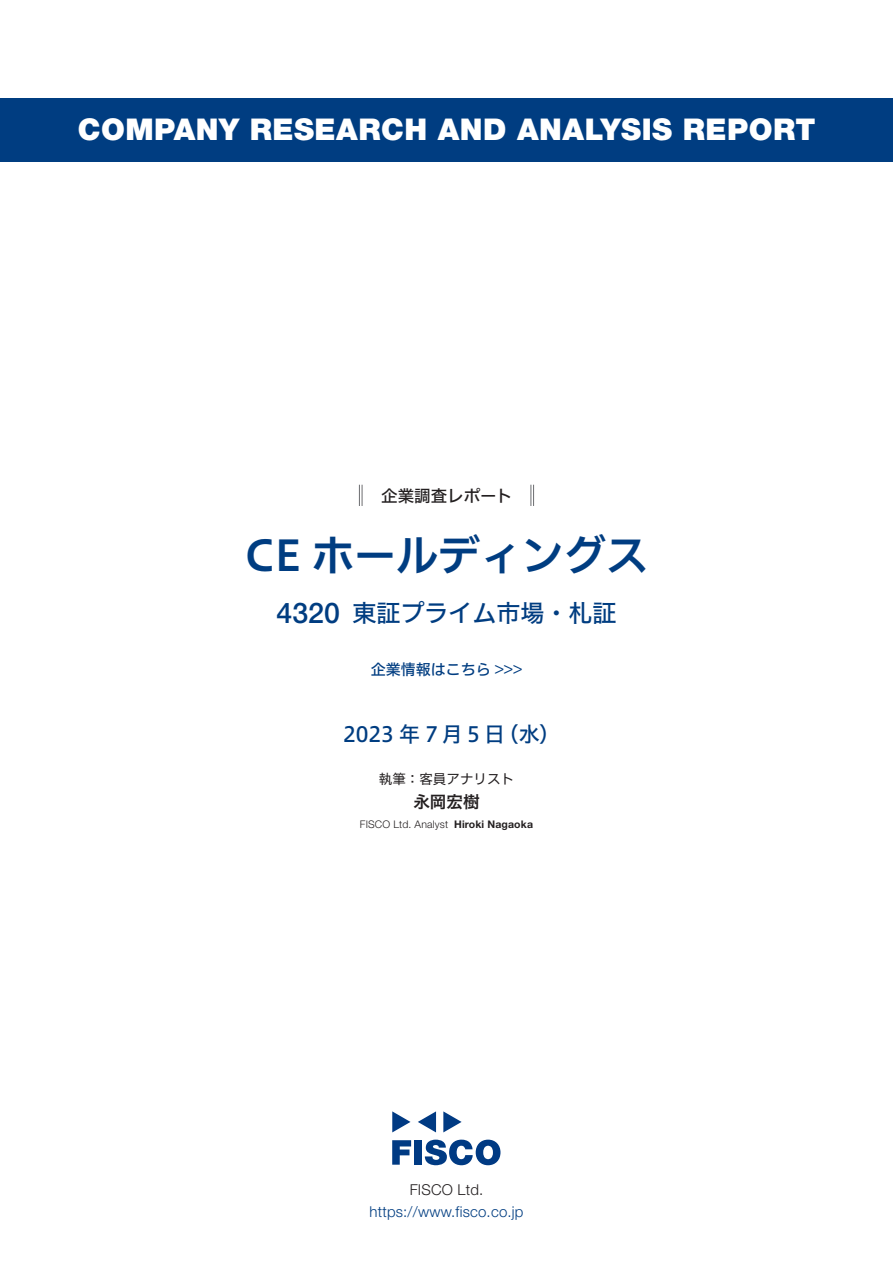
<style>
.page{position:relative;width:893px;height:1263px;background:#fff}
.page>*{position:absolute;margin:0;border:0;box-sizing:border-box;transform-origin:0 0}
.t1{font:42px "Hiragino UD Sans F Std N W6";color:#003d81}
.t2{font:900 30px "Helvetica Neue LT Std";letter-spacing:.015em;color:#fff}
.t3{font:500 28.5px "Helvetica Neue LT Std";color:#003d81}
.t4{font:24px "Hiragino UD Sans F Std N W5";color:#003d81}
.t5{font:21px "Hiragino UD Sans F Std N W5";letter-spacing:.195em;color:#003d81}
.t6{font:16.5px "Hiragino UD Sans F Std N W5";color:#231f20}
.t7{font:16.5px "Hiragino UD Sans F Std N W6";color:#231f20}
.t8{font:300 15px "Helvetica Neue LT Std";letter-spacing:.015em;color:#003d81}
.t9{font:15px "Hiragino UD Sans F Std N W5";color:#003d81}
.t10{font:300 15px "Helvetica Neue LT Std";letter-spacing:.015em;color:#231f20}
.t11{font:13.5px "Hiragino UD Sans F Std N W4";color:#231f20}
.t12{font:300 10.5px "Helvetica Neue LT Std";letter-spacing:.015em;color:#231f20}
.t13{font:700 10.5px "Helvetica Neue LT Std";letter-spacing:.015em;color:#231f20}
</style>
<div class="page">
<svg style="left:392px;top:1140px;width:19px;height:25px"></svg>
<div style="left:414px;top:1140px;width:8px;height:25px;background:#003a83"></div>
<svg style="left:425px;top:1139px;width:75px;height:26px"></svg>
<svg style="left:392px;top:1111px;width:18px;height:21px"></svg>
<svg style="left:443px;top:1111px;width:19px;height:21px"></svg>
<svg style="left:418px;top:1111px;width:18px;height:21px"></svg>
<div style="left:0;top:98px;width:893px;height:64px;background:#003d81"></div>
<svg style="left:359px;top:485px;width:4px;height:21px"></svg>
<svg style="left:531px;top:485px;width:3px;height:21px"></svg>
<p class="t2" style="left:78px;top:112px;width:739px">COMPANY RESEARCH AND ANALYSIS REPORT</p>
<p class="t6" style="left:365px;top:483px;width:149px">　企業調査レポート</p>
<h1 class="t1" style="left:245px;top:523px;width:405px">CE ホールディングス</h1>
<p class="t3" style="left:277px;top:596px;width:65px">4320</p>
<p class="t4" style="left:352px;top:594px;width:265px">東証プライム市場・札証</p>
<p class="t9" style="left:371px;top:658px;width:153px">企業情報はこちら &lt;&lt;&lt;</p>
<p class="t5" style="left:343px;top:718px;width:163px">2023年7月5日</p>
<p class="t5" style="left:498px;top:718px;width:64px">（水(</p>
<p class="t11" style="left:379px;top:768px;width:137px">執筆：客員アナリスト</p>
<p class="t7" style="left:413px;top:789px;width:67px">永岡宏樹</p>
<p class="t13" style="left:454px;top:818px;width:80px">Hiroki Nagaoka</p>
<p class="t12" style="left:360px;top:818px;width:90px">FISCO Ltd. Analyst</p>
<p class="t10" style="left:410px;top:1180px;width:75px">FISCO Ltd.</p>
<p class="t8" style="left:369px;top:1202px;width:156px">https://www.fisco.co j p.</p>
</div>
